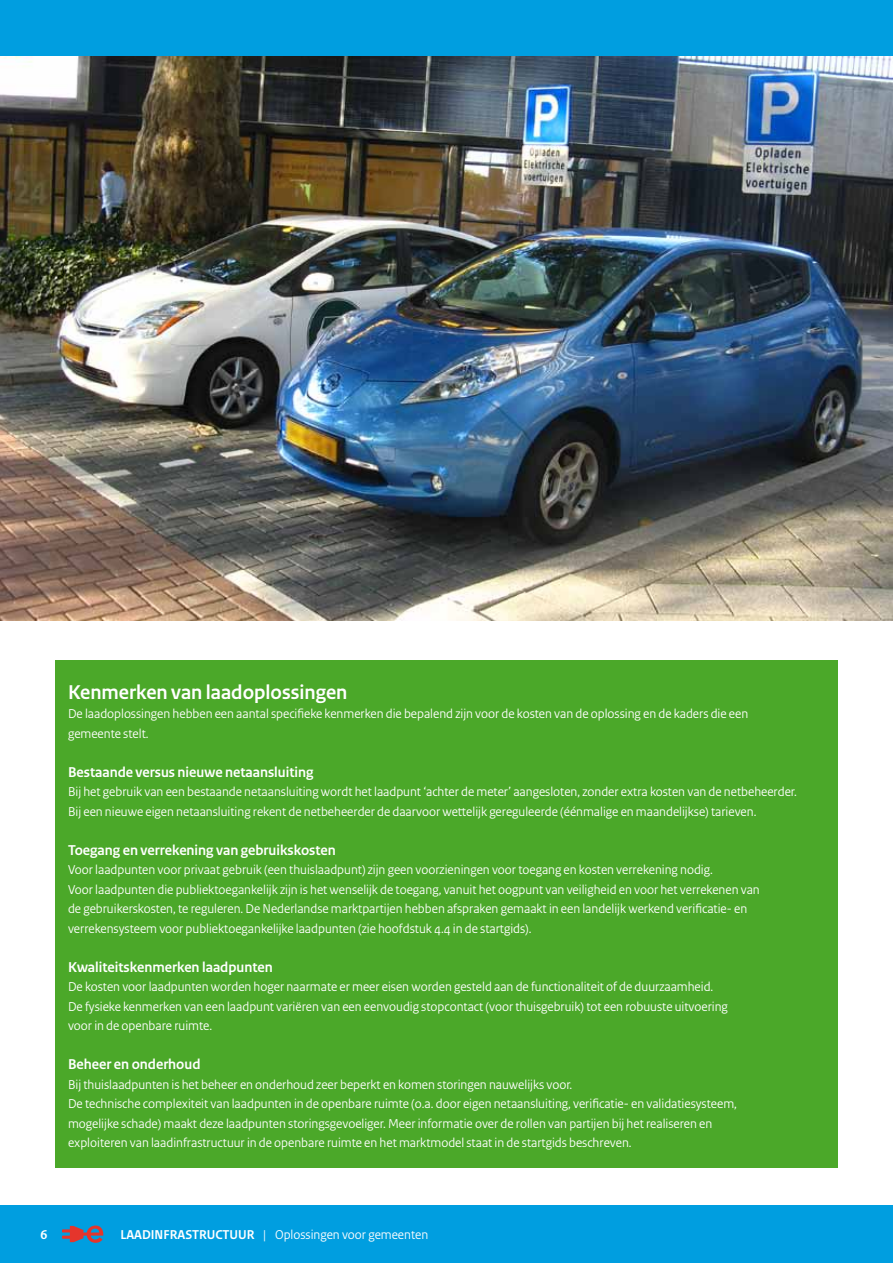
<style>
.page{position:relative;width:893px;height:1263px;background:#fff}
.page>*{position:absolute;margin:0;border:0;box-sizing:border-box;transform-origin:0 0}
.t1{font:700 21px "Rijksoverheid Sans";color:#fff}
.t2{font:700 15px "Rijksoverheid Sans";color:#fff}
.t3{font:13.5px/19.5px "Rijksoverheid Sans";color:#fff}
.t4{font:700 13.5px "Rijksoverheid Sans";color:#fff}
.s1{font-weight:700}
</style>
<div class="page">
<div style="left:0;top:1205px;width:893px;height:58px;background:#009ee0"></div>
<svg style="left:62px;top:1225px;width:41px;height:18px"></svg>
<img style="left:0;top:55px;width:893px;height:566px">
<div style="left:0;top:0;width:893px;height:55px;background:#009ee0"></div>
<div style="left:55px;top:660px;width:783px;height:507px;background:#4ba829"></div>
<h1 class="t1" style="left:68px;top:680px;width:281px">Kenmerken van laadoplossingen</h1>
<p class="t3" style="left:68px;top:704px;width:682px">De laadoplossingen hebben een aantal specifieke kenmerken die bepalend zijn voor de kosten van de oplossing en de kaders die een gemeente stelt.</p>
<p class="t2" style="left:68px;top:763px;width:247px">Bestaande versus nieuwe netaansluiting</p>
<p class="t3" style="left:68px;top:782px;width:730px">Bij het gebruik van een bestaande netaansluiting wordt het laadpunt ‘achter de meter’ aangesloten, zonder extra kosten van de netbeheerder.<br>Bij een nieuwe eigen netaansluiting rekent de netbeheerder de daarvoor wettelijk gereguleerde (éénmalige en maandelijkse) tarieven.</p>
<p class="t2" style="left:68px;top:841px;width:269px">Toegang en verrekening van gebruikskosten</p>
<p class="t3" style="left:68px;top:860px;width:693px">Voor laadpunten voor privaat gebruik (een thuislaadpunt) zijn geen voorzieningen voor toegang en kosten verrekening nodig.<br>Voor laadpunten die publiektoegankelijk zijn is het wenselijk de toegang, vanuit het oogpunt van veiligheid en voor het verrekenen van de gebruikerskosten, te reguleren. De Nederlandse marktpartijen hebben afspraken gemaakt in een landelijk werkend verificatie- en verrekensysteem voor publiektoegankelijke laadpunten (zie hoofdstuk 4.4 in de startgids).</p>
<p class="t2" style="left:68px;top:958px;width:206px">Kwaliteitskenmerken laadpunten</p>
<p class="t3" style="left:68px;top:977px;width:661px">De kosten voor laadpunten worden hoger naarmate er meer eisen worden gesteld aan de functionaliteit of de duurzaamheid.<br>De fysieke kenmerken van een laadpunt variëren van een eenvoudig stopcontact (voor thuisgebruik) tot een robuuste uitvoering voor in de openbare ruimte.</p>
<p class="t2" style="left:68px;top:1056px;width:134px">Beheer en onderhoud</p>
<p class="t3" style="left:68px;top:1075px;width:670px">Bij thuislaadpunten is het beheer en onderhoud zeer beperkt en komen storingen nauwelijks voor.<br>De technische complexiteit van laadpunten in de openbare ruimte (o.a. door eigen netaansluiting, verificatie- en validatiesysteem, mogelijke schade) maakt deze laadpunten storingsgevoeliger. Meer informatie over de rollen van partijen bij het realiseren en exploiteren van laadinfrastructuur in de openbare ruimte en het marktmodel staat in de startgids beschreven.</p>
<p class="t4" style="left:41px;top:1227px;width:8px">6</p>
<p class="t3" style="left:120px;top:1225px;width:309px"><span class="s1">LAADINFRASTRUCTUUR</span> | Oplossingen voor gemeenten</p>
</div>
